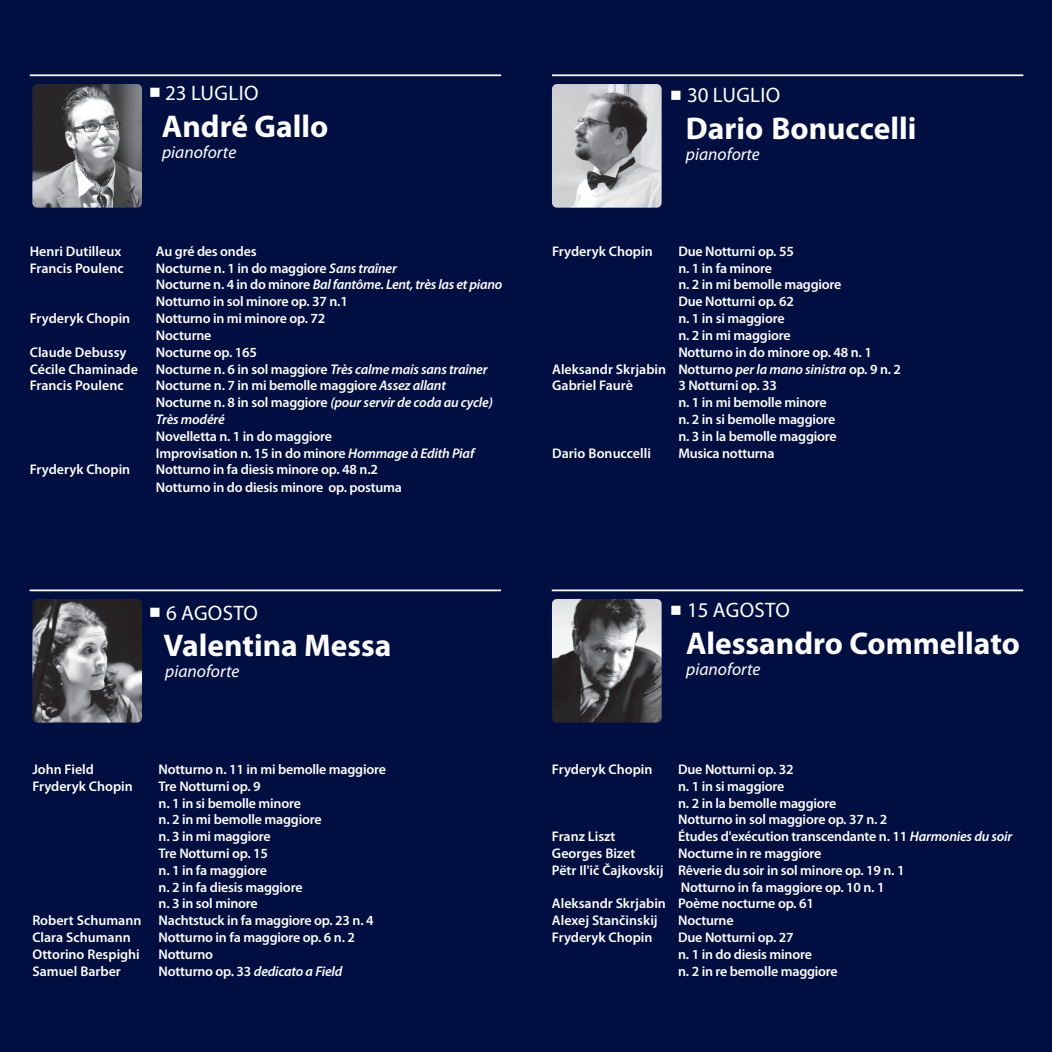
<style>
.page{position:relative;width:1052px;height:1052px;background:#000f41}
.page>*{position:absolute;margin:0;border:0;box-sizing:border-box;transform-origin:0 0}
.t1{font:700 31.5px "Myriad Pro";color:#fff}
.t2{font:21px "Myriad Pro";letter-spacing:.015em;color:#fff}
.t3{font:italic 17.5px "Myriad Pro";color:#fff}
.t4{font:600 14px/16.8px "Myriad Pro";letter-spacing:-.015em;color:#fff}
.s1{font-style:italic}
</style>
<div class="page">
<img style="left:32px;top:84px;width:110px;height:124px;border-radius:5px">
<img style="left:552px;top:84px;width:109px;height:124px;border-radius:5px">
<img style="left:32px;top:599px;width:110px;height:123px;border-radius:5px">
<img style="left:552px;top:599px;width:109px;height:123px;border-radius:5px">
<hr style="left:30px;top:74px;width:471px;height:2px;background:#fff">
<hr style="left:552px;top:74px;width:471px;height:2px;background:#fff">
<hr style="left:30px;top:589px;width:471px;height:2px;background:#fff">
<hr style="left:552px;top:589px;width:471px;height:2px;background:#fff">
<h2 class="t2" style="left:149px;top:85px;width:111px">■ 23 LUGLIO</h2>
<h1 class="t1" style="left:162px;top:114px;width:168px">André Gallo</h1>
<p class="t3" style="left:162px;top:145px;width:76px">pianoforte</p>
<p class="t4" style="left:30px;top:244px;width:95px">Henri Dutilleux<br>Francis Poulenc</p>
<p class="t4" style="left:30px;top:311px;width:102px">Fryderyk Chopin</p>
<p class="t4" style="left:30px;top:345px;width:110px">Claude Debussy<br>Cécile Chaminade<br>Francis Poulenc</p>
<p class="t4" style="left:30px;top:462px;width:102px">Fryderyk Chopin</p>
<p class="t4" style="left:156px;top:244px;width:348px">Au gré des ondes<br>Nocturne n. 1 in do maggiore <span class="s1">Sans traîner<br></span>Nocturne n. 4 in do minore <span class="s1">Bal fantôme. Lent, très las et piano </span>Notturno in sol minore op. 37 n.1<br>Notturno in mi minore op. 72<br>Nocturne<br>Nocturne op. 165<br>Nocturne n. 6 in sol maggiore <span class="s1">Très calme mais sans traîner </span>Nocturne n. 7 in mi bemolle maggiore <span class="s1">Assez allant </span>Nocturne n. 8 in sol maggiore <span class="s1">(pour servir de coda au cycle)<br>Très modéré</span></p>
<p class="t4" style="left:156px;top:429px;width:320px">Novelletta n. 1 in do maggiore<br>Improvisation n. 15 in do minore <span class="s1">Hommage à Edith Piaf<br></span>Notturno in fa diesis minore op. 48 n.2</p>
<p class="t4" style="left:156px;top:480px;width:247px">Notturno in do diesis minore op. postuma</p>
<h2 class="t2" style="left:149px;top:604px;width:110px">■ 6 AGOSTO</h2>
<h1 class="t1" style="left:164px;top:634px;width:229px">Valentina Messa</h1>
<p class="t3" style="left:165px;top:665px;width:76px">pianoforte</p>
<p class="t4" style="left:32px;top:762px;width:102px">John Field<br>Fryderyk Chopin</p>
<p class="t4" style="left:32px;top:913px;width:111px">Robert Schumann<br>Clara Schumann<br>Ottorino Respighi<br>Samuel Barber</p>
<p class="t4" style="left:159px;top:762px;width:229px">Notturno n. 11 in mi bemolle maggiore<br>Tre Notturni op. 9<br>n. 1 in si bemolle minore<br>n. 2 in mi bemolle maggiore<br>n. 3 in mi maggiore<br>Tre Notturni op. 15<br>n. 1 in fa maggiore<br>n. 2 in fa diesis maggiore<br>n. 3 in sol minore<br>Nachtstuck in fa maggiore op. 23 n. 4<br>Notturno in fa maggiore op. 6 n. 2<br>Notturno<br>Notturno op. 33 <span class="s1">dedicato a Field</span></p>
<h2 class="t2" style="left:670px;top:87px;width:111px">■ 30 LUGLIO</h2>
<h1 class="t1" style="left:686px;top:116px;width:232px">Dario Bonuccelli</h1>
<p class="t3" style="left:686px;top:147px;width:75px">pianoforte</p>
<p class="t4" style="left:552px;top:244px;width:102px">Fryderyk Chopin</p>
<p class="t4" style="left:552px;top:361px;width:115px">Aleksandr Skrjabin<br>Gabriel Faurè</p>
<p class="t4" style="left:552px;top:445px;width:100px">Dario Bonuccelli</p>
<p class="t4" style="left:678px;top:244px;width:224px">Due Notturni op. 55<br>n. 1 in fa minore<br>n. 2 in mi bemolle maggiore<br>Due Notturni op. 62<br>n. 1 in si maggiore<br>n. 2 in mi maggiore<br>Notturno in do minore op. 48 n. 1<br>Notturno <span class="s1">per la mano sinistra</span> op. 9 n. 2<br>3 Notturni op. 33<br>n. 1 in mi bemolle minore<br>n. 2 in si bemolle maggiore<br>n. 3 in la bemolle maggiore<br>Musica notturna</p>
<h2 class="t2" style="left:670px;top:602px;width:121px">■ 15 AGOSTO</h2>
<h1 class="t1" style="left:686px;top:631px;width:335px">Alessandro Commellato</h1>
<p class="t3" style="left:686px;top:662px;width:76px">pianoforte</p>
<p class="t4" style="left:552px;top:762px;width:102px">Fryderyk Chopin</p>
<p class="t4" style="left:552px;top:829px;width:113px">Franz Liszt<br>Georges Bizet<br>Pëtr Il'ič Čajkovskij</p>
<p class="t4" style="left:552px;top:896px;width:115px">Aleksandr Skrjabin<br>Alexej Stančinskij<br>Fryderyk Chopin</p>
<p class="t4" style="left:678px;top:762px;width:336px">Due Notturni op. 32<br>n. 1 in si maggiore<br>n. 2 in la bemolle maggiore<br>Notturno in sol maggiore op. 37 n. 2<br>Études d'exécution transcendante n. 11 <span class="s1">Harmonies du soir<br></span>Nocturne in re maggiore<br>Rêverie du soir in sol minore op. 19 n. 1<br>Notturno in fa maggiore op. 10 n. 1<br>Poème nocturne op. 61<br>Nocturne<br>Due Notturni op. 27<br>n. 1 in do diesis minore<br>n. 2 in re bemolle maggiore</p>
</div>
